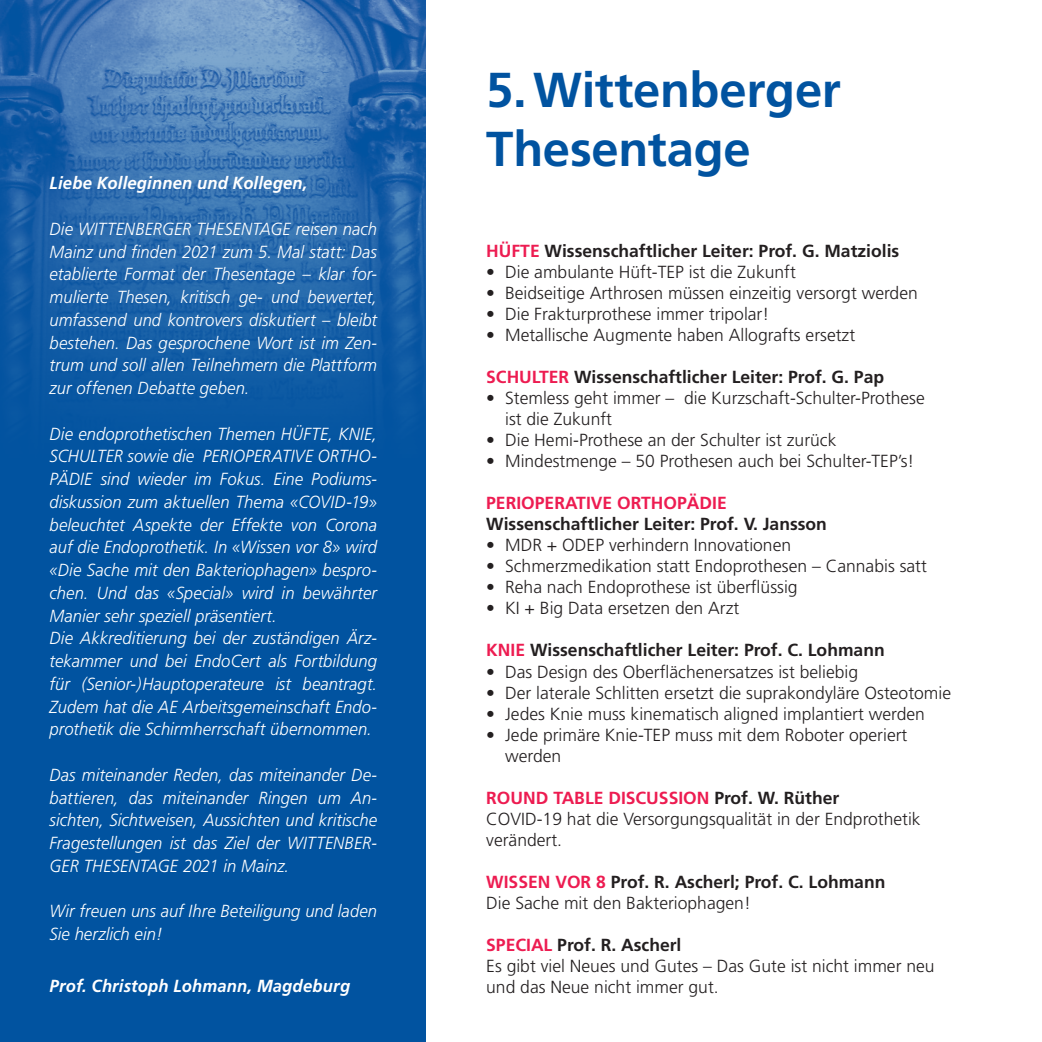
<style>
.page{position:relative;width:1042px;height:1042px;background:#fff}
.page>*{position:absolute;margin:0;border:0;box-sizing:border-box;transform-origin:0 0}
.t1{font:700 49px/59.5px "Frutiger";letter-spacing:-.005em;color:#0153a0}
.t2{font:italic 300 17.5px/22.8px "Frutiger";letter-spacing:.005em;color:#fff;text-align:justify;scale:.95 1}
.t3{font:300 17.5px/21px "Frutiger";color:#231f20}
.t4{font:700 17.5px/21px "Frutiger";color:#231f20}
.t5{font:italic 700 17.5px "Frutiger";letter-spacing:.01em;color:#fff;scale:.95 1}
.t6{font:700 17.5px "Frutiger";color:#ed1c51}
.s1{color:#ed1c51}
.s2{font-weight:700;color:#ed1c51}
.s3{font-weight:700}
.s4{font-weight:300}
</style>
<div class="page">
<div style="left:0;top:0;width:425px;height:1042px;background:#0153a0"></div>
<img style="left:0;top:0;width:425px;height:414px">
<p class="t5" style="left:50px;top:173px;width:273px">Liebe Kolleginnen und Kollegen,</p>
<p class="t2" style="left:50px;top:218px;width:346px">Die WITTENBERGER THESENTAGE reisen nach Mainz und finden 2021 zum 5. Mal statt: Das etablierte Format der Thesentage – klar for&shy;mulierte Thesen, kritisch ge- und bewertet, umfassend und kontrovers diskutiert – bleibt bestehen. Das gesprochene Wort ist im Zen&shy;trum und soll allen Teilnehmern die Plattform zur offenen Debatte geben.</p>
<p class="t2" style="left:50px;top:422px;width:346px;text-align:left">Die endoprothetischen Themen HÜFTE, KNIE, SCHULTER sowie die PERIOPERATIVE ORTHO-PÄDIE sind wieder im Fokus. Eine Podiums&shy;diskussion zum aktuellen Thema «COVID-19» beleuchtet Aspekte der Effekte von Corona auf die Endoprothetik. In «Wissen vor 8» wird «Die Sache mit den Bakteriophagen» bespro&shy;chen. Und das «Special» wird in bewährter Manier sehr speziell präsentiert.<br>Die Akkreditierung bei der zuständigen Ärz&shy;tekammer und bei EndoCert als Fortbildung für (Senior-)Hauptoperateure ist beantragt.<br>Zudem hat die AE Arbeitsgemeinschaft Endo&shy;prothetik die Schirmherrschaft übernommen.</p>
<p class="t2" style="left:50px;top:764px;width:346px">Das miteinander Reden, das miteinander De&shy;battieren, das miteinander Ringen um An&shy;sichten, Sichtweisen, Aussichten und kritische Fragestellungen ist das Ziel der WITTENBER-GER THESENTAGE 2021 in Mainz.</p>
<p class="t2" style="left:50px;top:900px;width:346px">Wir freuen uns auf Ihre Beteiligung und laden<br>Sie herzlich ein!</p>
<p class="t5" style="left:50px;top:975px;width:318px">Prof. Christoph Lohmann, Magdeburg</p>
<h1 class="t1" style="left:486px;top:60px;width:356px">5.Wittenberger<br>Thesentage</h1>
<p class="t4" style="left:486px;top:241px;width:414px"><span class="s1">HÜFTE</span> Wissenschaftlicher Leiter: Prof. G. Matziolis</p>
<p class="t3" style="left:486px;top:262px;width:311px">• Die ambulante Hüft-TEP ist die Zukunft</p>
<p class="t3" style="left:486px;top:283px;width:433px">• Beidseitige Arthrosen müssen einzeitig versorgt werden</p>
<p class="t3" style="left:486px;top:304px;width:284px">• Die Frakturprothese immer tripolar!</p>
<p class="t3" style="left:486px;top:325px;width:370px">• Metallische Augmente haben Allografts ersetzt</p>
<p class="t4" style="left:486px;top:367px;width:399px"><span class="s1">SCHULTER</span> Wissenschaftlicher Leiter: Prof. G. Pap</p>
<p class="t3" style="left:505px;top:388px;width:421px;text-indent:-19px">• Stemless geht immer – die Kurzschaft-Schulter-Prothese ist die Zukunft</p>
<p class="t3" style="left:486px;top:430px;width:352px">• Die Hemi-Prothese an der Schulter ist zurück</p>
<p class="t3" style="left:486px;top:451px;width:429px">• Mindestmenge – 50 Prothesen auch bei Schulter-TEP’s!</p>
<p class="t6" style="left:486px;top:493px;width:242px">PERIOPERATIVE ORTHOPÄDIE</p>
<p class="t4" style="left:486px;top:514px;width:342px">Wissenschaftlicher Leiter: Prof. V. Jansson</p>
<p class="t3" style="left:486px;top:535px;width:306px">• MDR + ODEP verhindern Innovationen</p>
<p class="t3" style="left:486px;top:556px;width:442px">• Schmerzmedikation statt Endoprothesen – Cannabis satt</p>
<p class="t3" style="left:486px;top:577px;width:313px">• Reha nach Endoprothese ist überflüssig</p>
<p class="t3" style="left:486px;top:598px;width:254px">• KI + Big Data ersetzen den Arzt</p>
<p class="t4" style="left:486px;top:640px;width:400px"><span class="s1">KNIE</span> Wissenschaftlicher Leiter: Prof. C. Lohmann</p>
<p class="t3" style="left:486px;top:661px;width:373px">• Das Design des Oberflächenersatzes ist beliebig</p>
<p class="t3" style="left:486px;top:682px;width:466px">• Der laterale Schlitten ersetzt die suprakondyläre Osteotomie</p>
<p class="t3" style="left:486px;top:703px;width:440px">• Jedes Knie muss kinematisch aligned implantiert werden</p>
<p class="t3" style="left:505px;top:724px;width:404px;text-indent:-19px">• Jede primäre Knie-TEP muss mit dem Roboter operiert werden</p>
<p class="t3" style="left:486px;top:787px;width:436px"><span class="s2">ROUND TABLE DISCUSSION</span> <span class="s3">Prof. W. Rüther<br></span>COVID-19 hat die Versorgungsqualität in der Endprothetik verändert.</p>
<p class="t4" style="left:486px;top:871px;width:401px"><span class="s1">WISSEN VOR 8</span> Prof. R. Ascherl; Prof. C. Lohmann<br><span class="s4">Die Sache mit den Bakteriophagen!</span></p>
<p class="t3" style="left:486px;top:934px;width:450px"><span class="s2">SPECIAL</span> <span class="s3">Prof. R. Ascherl<br></span>Es gibt viel Neues und Gutes – Das Gute ist nicht immer neu und das Neue nicht immer gut.</p>
</div>
